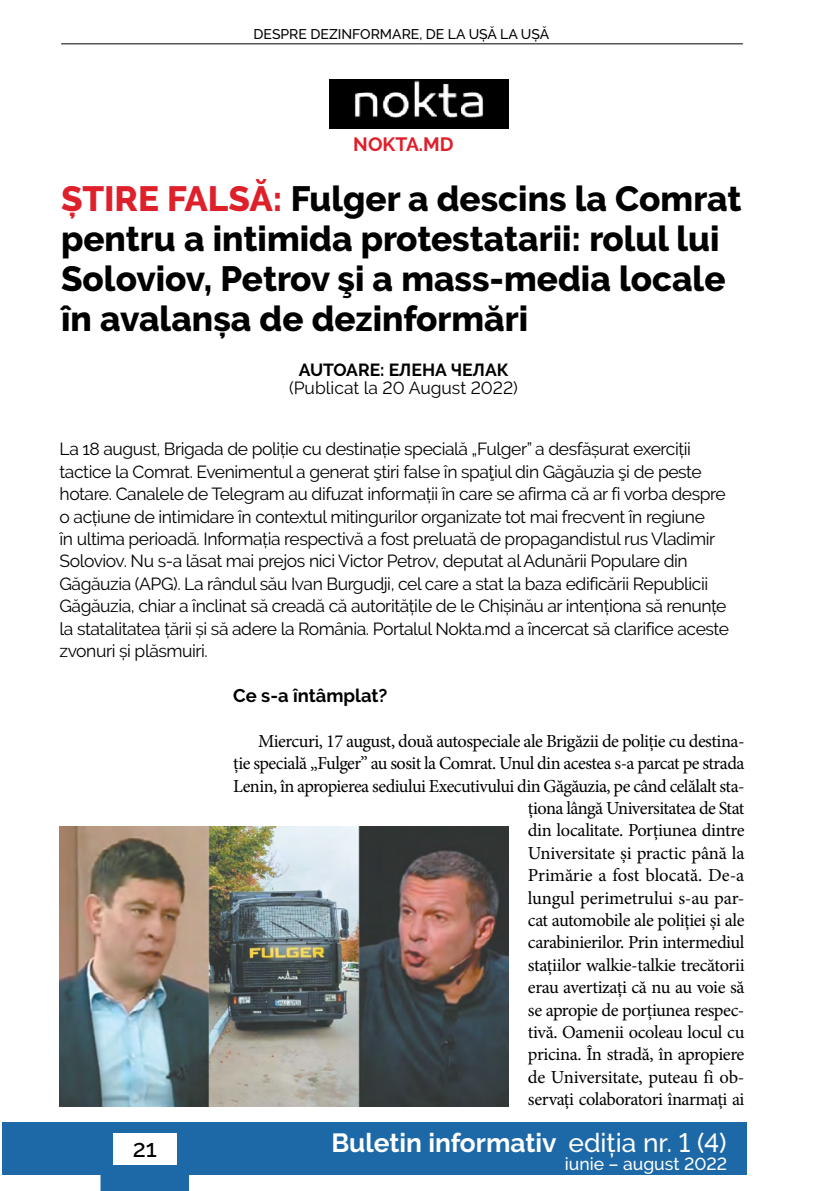
<style>
.page{position:relative;width:819px;height:1191px;background:#fff}
.page>*{position:absolute;margin:0;border:0;box-sizing:border-box;transform-origin:0 0}
.titluNew{font:800 35px/40.2px "Raleway";color:#000}
.t1{font:700 26.25px "Raleway";color:#fff}
.t2{font:500 24.5px "Raleway";color:#000}
.Normal__Web{font:700 19.25px "Raleway";color:#de202b}
.body2{font:18.38px/22.4px "Minion Pro";letter-spacing:-.025em;color:#000;text-align:right}
.intertitlu{font:700 18.38px "Raleway";color:#000}
.lead{font:17.5px/22.4px "Raleway";letter-spacing:-.025em;color:#000}
.body2-2{font:17.5px "Raleway";color:#000}
.autor-alb{font:700 17.5px "Raleway";color:#000}
.t3{font:500 17.5px "Raleway";color:#fff}
.t4{font:500 14px "Raleway";color:#000}
.s1{color:#de202b}
.s2{font-weight:500}
</style>
<div class="page">
<hr style="left:61px;top:44px;width:681px;height:1px;background:#000">
<hr style="left:0;top:1122px;width:1px;height:52px;background:#1d68a6">
<div style="left:2px;top:1122px;width:744px;height:52px;background:#1d68a6"></div>
<div style="left:100px;top:1164px;width:89px;height:27px;background:#1d68a6"></div>
<div style="left:113px;top:1132px;width:64px;height:32px;background:#fff"></div>
<img style="left:329px;top:79px;width:179px;height:50px">
<img style="left:60px;top:826px;width:448px;height:280px">
<p class="t4" style="left:253px;top:26px;width:297px">DESPRE DEZINFORMARE, DE LA UȘĂ LA UȘĂ</p>
<p class="Normal__Web" style="left:353px;top:133px;width:102px">NOKTA.MD</p>
<p class="titluNew" style="left:61px;top:178px;width:682px"><span class="s1">ȘTIRE FALSĂ:</span> Fulger a descins la Comrat pentru a intimida protestatarii: rolul lui Soloviov, Petrov şi a mass-media locale în avalanșa de dezinformări</p>
<p class="autor-alb" style="left:299px;top:360px;width:211px">AUTOARE: ЕЛЕНА ЧЕЛАК</p>
<p class="body2-2" style="left:289px;top:377px;width:230px">(Publicat la 20 August 2022)</p>
<p class="lead" style="left:60px;top:438px;width:671px">La 18 august, Brigada de poliție cu destinație specială „Fulger” a desfășurat exerciții tactice la Comrat. Evenimentul a generat ştiri false în spaţiul din Găgăuzia şi de peste hotare. Canalele de Telegram au difuzat informații în care se afirma că ar fi vorba despre o acțiune de intimidare în contextul mitingurilor organizate tot mai frecvent în regiune<br>în ultima perioadă. Informația respectivă a fost preluată de propagandistul rus Vladimir Soloviov. Nu s-a lăsat mai prejos nici Victor Petrov, deputat al Adunării Populare din Găgăuzia (APG). La rândul său Ivan Burgudji, cel care a stat la baza edificării Republicii Găgăuzia, chiar a înclinat să creadă că autoritățile de le Chișinău ar intenționa să renunțe la statalitatea țării și să adere la România. Portalul Nokta.md a încercat să clarifice aceste zvonuri și plăsmuiri.</p>
<p class="intertitlu" style="left:233px;top:685px;width:156px">Ce s-a întâmplat?</p>
<p class="body2" style="left:233px;top:729px;width:513px">Miercuri, 17 august, două autospeciale ale Brigăzii de poliție cu destina-<br>ție specială „Fulger” au sosit la Comrat. Unul din acestea s-a parcat pe strada Lenin, în apropierea sediului Executivului din Găgăuzia, pe când celălalt sta&shy;ționa lângă Universitatea de Stat<br>din localitate. Porțiunea dintre<br>Universitate și practic până la<br>Primărie a fost blocată. De-a<br>lungul perimetrului s-au par-<br>cat automobile ale poliției și ale<br>carabinierilor. Prin intermediul<br>stațiilor walkie-talkie trecătorii<br>erau avertizați că nu au voie să<br>se apropie de porțiunea respec-<br>tivă. Oamenii ocoleau locul cu<br>pricina. În stradă, în apropiere<br>de Universitate, puteau fi ob-<br>servați colaboratori înarmați ai</p>
<h3 class="t2" style="left:133px;top:1133px;width:26px">21</h3>
<h2 class="t1" style="left:331px;top:1128px;width:397px">Buletin informativ <span class="s2">ediția nr. 1 (4)</span></h2>
<p class="t3" style="left:565px;top:1153px;width:164px">iunie – august 2022</p>
</div>
